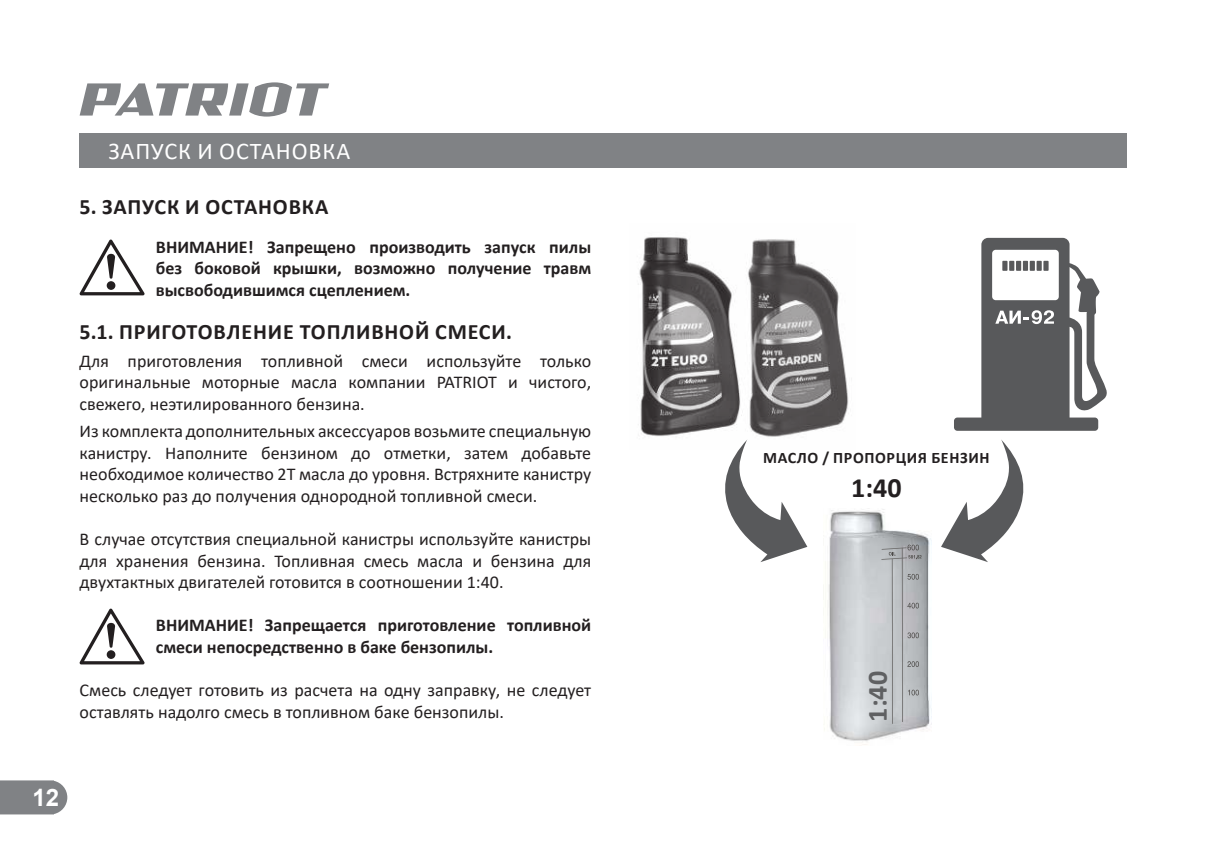
<style>
.page{position:relative;width:1208px;height:860px;background:#fff}
.page>*{position:absolute;margin:0;border:0;box-sizing:border-box;transform-origin:0 0}
.t1{font:700 28px "Calibri";color:#231f20}
.t2{font:700 28px "Calibri";color:#5f6062}
.t3{font:24px "Calibri";letter-spacing:.04em;color:#fff}
.t4{font:700 24px "Arial";color:#fff}
.t5{font:700 22px "Calibri";letter-spacing:.04em;color:#231f20}
.t6{font:18px/21.6px "Calibri";color:#231f20;text-align:justify}
.t7{font:700 18px/21.6px "Calibri";color:#231f20;text-align:justify}
.t8{font:700 16px "Calibri";letter-spacing:.04em;color:#231f20}
</style>
<div class="page">
<svg style="left:0;top:780px;width:67px;height:34px"></svg>
<svg style="left:80px;top:82px;width:249px;height:35px"></svg>
<div style="left:80px;top:133px;width:1046px;height:34px;background:#808285"></div>
<svg style="left:79px;top:239px;width:66px;height:56px"></svg>
<svg style="left:79px;top:608px;width:66px;height:56px"></svg>
<svg style="left:954px;top:238px;width:152px;height:193px"></svg>
<img style="left:638px;top:237px;width:211px;height:200px">
<svg style="left:725px;top:440px;width:82px;height:122px"></svg>
<svg style="left:941px;top:439px;width:83px;height:123px"></svg>
<img style="left:823px;top:509px;width:108px;height:236px">
<hr style="left:891px;top:559px;width:1px;height:165px;background:#6b6a69">
<hr style="left:901px;top:548px;width:1px;height:174px;background:#6b6a69">
<svg style="left:907px;top:574px;width:11px;height:6px"></svg>
<svg style="left:907px;top:603px;width:11px;height:5px"></svg>
<svg style="left:907px;top:632px;width:11px;height:6px"></svg>
<svg style="left:907px;top:661px;width:11px;height:6px"></svg>
<svg style="left:907px;top:690px;width:11px;height:5px"></svg>
<svg style="left:888px;top:552px;width:7px;height:3px"></svg>
<hr style="left:881px;top:547px;width:25px;height:3px;background:#6b6a69">
<hr style="left:881px;top:557px;width:25px;height:3px;background:#6b6a69">
<svg style="left:907px;top:545px;width:14px;height:14px"></svg>
<h2 class="t3" style="left:108px;top:135px;width:243px">ЗАПУСК И ОСТАНОВКА</h2>
<p class="t5" style="left:80px;top:191px;width:250px">5. ЗАПУСК И ОСТАНОВКА</p>
<p class="t7" style="left:156px;top:236px;width:437px">ВНИМАНИЕ! Запрещено производить запуск пилы без боковой крышки, возможно получение травм высвободившимся сцеплением.</p>
<p class="t5" style="left:80px;top:316px;width:434px">5.1. ПРИГОТОВЛЕНИЕ ТОПЛИВНОЙ СМЕСИ.</p>
<p class="t6" style="left:80px;top:349px;width:513px">Для приготовления топливной смеси используйте только оригинальные моторные масла компании PATRIOT и чистого, свежего, неэтилированного бензина.</p>
<p class="t6" style="left:80px;top:420px;width:513px">Из комплекта дополнительных аксессуаров возьмите специальную канистру. Наполните бензином до отметки, затем добавьте необходимое количество 2Т масла до уровня. Встряхните канистру несколько раз до получения однородной топливной смеси.</p>
<p class="t6" style="left:80px;top:528px;width:513px">В случае отсутствия специальной канистры используйте канистры для хранения бензина. Топливная смесь масла и бензина для двухтактных двигателей готовится в соотношении 1:40.</p>
<p class="t7" style="left:156px;top:614px;width:437px">ВНИМАНИЕ! Запрещается приготовление топливной смеси непосредственно в баке бензопилы.</p>
<p class="t6" style="left:80px;top:679px;width:513px">Смесь следует готовить из расчета на одну заправку, не следует оставлять надолго смесь в топливном баке бензопилы.</p>
<h2 class="t4" style="left:32px;top:784px;width:28px">12</h2>
<p class="t8" style="left:763px;top:446px;width:228px">МАСЛО / ПРОПОРЦИЯ БЕНЗИН</p>
<h1 class="t1" style="left:851px;top:467px;width:52px">1:40</h1>
<h1 class="t2" style="left:857px;top:721px;width:52px;rotate:-90deg">1:40</h1>
</div>
